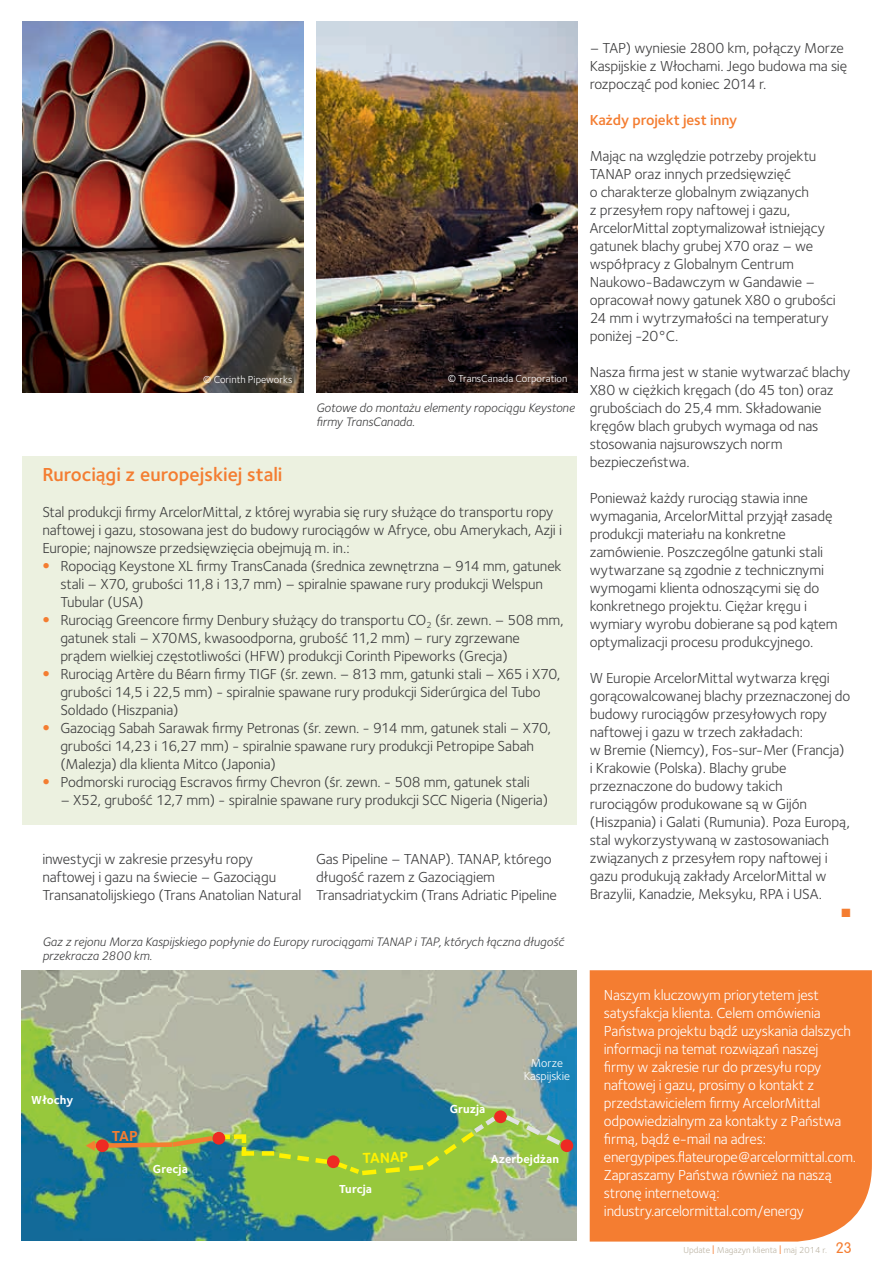
<style>
.page{position:relative;width:893px;height:1263px;background:#fff}
.page>*{position:absolute;margin:0;border:0;box-sizing:border-box;transform-origin:0 0}
.t1{font:19.5px "Foundry Sterling Demi CE";color:#f47d31}
.t2{font:15px/18px "Foundry Sterling Book CE";letter-spacing:-.01em;color:#3e3e3f}
.t3{font:15px/18px "Foundry Sterling Book CE";letter-spacing:-.015em;color:#fff}
.t4{font:15px "Foundry Sterling Demi CE";letter-spacing:-.01em;color:#f47d31}
.t5{font:15px "Foundry Sterling Bold CE";color:#fff101}
.t6{font:15px "Foundry Sterling Bold CE";color:#f47d31}
.t7{font:12.75px/13.5px "Foundry Sterling Book Italic CE";letter-spacing:-.005em;color:#3e3e3f}
.t8{font:12px "Foundry Sterling Bold CE";color:#fff}
.t9{font:12px/13.5px "Foundry Sterling Book CE";letter-spacing:-.005em;color:#fff;text-align:center}
.t10{font:12px "Zapf Dingbats ITC";color:#f47d31}
.t11{font:10.5px "Foundry Sterling Book CE";color:#fff}
.t12{font:9px "Foundry Sterling Book CE";color:#bcb4a4}
.s1{font-family:"Helvetica Neue";font-weight:900;font-stretch:expanded;color:#f47d31}
.s2{font-size:12px;color:#f47d31}
.s3{font-family:"VAG Rounded";font-weight:300;font-size:15px;color:#f47d31}
</style>
<div class="page">
<div style="left:22px;top:456px;width:554px;height:368px;background:#ecf1e0"></div>
<div style="left:589px;top:970px;width:282px;height:272px;background:#f47d31"></div>
<img style="left:22px;top:21px;width:281px;height:371px">
<img style="left:316px;top:21px;width:261px;height:372px">
<img style="left:21px;top:970px;width:556px;height:270px">
<div style="left:560px;top:1139px;width:13px;height:13px;background:#ee2a23;border-radius:50%"></div>
<svg style="left:86px;top:1111px;width:479px;height:67px;background:#7ba866"></svg>
<p class="t11" style="left:203px;top:375px;width:91px">© Corinth Pipeworks</p>
<p class="t11" style="left:447px;top:374px;width:121px">© TransCanada Corporation</p>
<p class="t7" style="left:316px;top:402px;width:260px">Gotowe do montażu elementy ropociągu Keystone firmy TransCanada.</p>
<h1 class="t1" style="left:42px;top:467px;width:242px">Rurociągi z europejskiej stali</h1>
<p class="t2" style="left:42px;top:504px;width:521px">Stal produkcji firmy ArcelorMittal, z której wyrabia się rury służące do transportu ropy naftowej i gazu, stosowana jest do budowy rurociągów w Afryce, obu Amerykach, Azji i<br>Europie; najnowsze przedsięwzięcia obejmują m. in.:</p>
<p class="t2" style="left:60px;top:558px;width:503px;text-indent:-18px"><span class="s1">•</span> Ropociąg Keystone XL firmy TransCanada (średnica zewnętrzna – 914 mm, gatunek stali – X70, grubości 11,8 i 13,7 mm) – spiralnie spawane rury produkcji Welspun<br>Tubular (USA)</p>
<p class="t2" style="left:60px;top:612px;width:505px;text-indent:-18px"><span class="s1">•</span> Rurociąg Greencore firmy Denbury służący do transportu CO<sub>2</sub> (śr. zewn. – 508 mm, gatunek stali – X70MS, kwasoodporna, grubość 11,2 mm) – rury zgrzewane prądem wielkiej częstotliwości (HFW) produkcji Corinth Pipeworks (Grecja)</p>
<p class="t2" style="left:60px;top:666px;width:501px;text-indent:-18px"><span class="s1">•</span> Rurociąg Artère du Béarn firmy TIGF (śr. zewn. – 813 mm, gatunki stali – X65 i X70, grubości 14,5 i 22,5 mm) - spiralnie spawane rury produkcji Siderúrgica del Tubo<br>Soldado (Hiszpania)</p>
<p class="t2" style="left:60px;top:720px;width:492px;text-indent:-18px"><span class="s1">•</span> Gazociąg Sabah Sarawak firmy Petronas (śr. zewn. - 914 mm, gatunek stali – X70, grubości 14,23 i 16,27 mm) - spiralnie spawane rury produkcji Petropipe Sabah (Malezja) dla klienta Mitco (Japonia)</p>
<p class="t2" style="left:42px;top:774px;width:489px"><span class="s1">•</span> Podmorski rurociąg Escravos firmy Chevron (śr. zewn. - 508 mm, gatunek stali</p>
<p class="t2" style="left:60px;top:792px;width:489px">– X52, grubość 12,7 mm) - spiralnie spawane rury produkcji SCC Nigeria (Nigeria)</p>
<p class="t2" style="left:42px;top:851px;width:260px">inwestycji w zakresie przesyłu ropy naftowej i gazu na świecie – Gazociągu<br>Transanatolijskiego (Trans Anatolian Natural</p>
<p class="t2" style="left:316px;top:851px;width:242px">Gas Pipeline – TANAP). TANAP, którego długość razem z Gazociągiem<br>Transadriatyckim (Trans Adriatic Pipeline</p>
<p class="t7" style="left:42px;top:936px;width:523px">Gaz z rejonu Morza Kaspijskiego popłynie do Europy rurociągami TANAP i TAP, których łączna długość przekracza 2800 km.</p>
<p class="t8" style="left:31px;top:1095px;width:43px">Włochy</p>
<p class="t6" style="left:112px;top:1130px;width:28px">TAP</p>
<p class="t8" style="left:153px;top:1164px;width:36px">Grecja</p>
<p class="t5" style="left:362px;top:1152px;width:47px;rotate:-2deg">TANAP</p>
<p class="t8" style="left:339px;top:1184px;width:34px">Turcja</p>
<p class="t8" style="left:450px;top:1104px;width:37px">Gruzja</p>
<p class="t9" style="left:523px;top:1057px;width:48px">Morze<br>Kaspijskie</p>
<p class="t8" style="left:491px;top:1155px;width:70px">Azerbejdżan</p>
<p class="t2" style="left:589px;top:40px;width:259px">– TAP) wyniesie 2800 km, połączy Morze<br>Kaspijskie z Włochami. Jego budowa ma się rozpocząć pod koniec 2014 r.</p>
<p class="t4" style="left:589px;top:114px;width:149px">Każdy projekt jest inny</p>
<p class="t2" style="left:589px;top:148px;width:248px">Mając na względzie potrzeby projektu TANAP oraz innych przedsięwzięć<br>o charakterze globalnym związanych<br>z przesyłem ropy naftowej i gazu, ArcelorMittal zoptymalizował istniejący gatunek blachy grubej X70 oraz – we współpracy z Globalnym Centrum Naukowo-Badawczym w Gandawie – opracował nowy gatunek X80 o grubości 24 mm i wytrzymałości na temperatury poniżej -20°C.</p>
<p class="t2" style="left:589px;top:364px;width:262px">Nasza firma jest w stanie wytwarzać blachy X80 w ciężkich kręgach (do 45 ton) oraz grubościach do 25,4 mm. Składowanie kręgów blach grubych wymaga od nas stosowania najsurowszych norm bezpieczeństwa.</p>
<p class="t2" style="left:589px;top:490px;width:249px">Ponieważ każdy rurociąg stawia inne wymagania, ArcelorMittal przyjął zasadę produkcji materiału na konkretne zamówienie. Poszczególne gatunki stali wytwarzane są zgodnie z technicznymi wymogami klienta odnoszącymi się do konkretnego projektu. Ciężar kręgu i wymiary wyrobu dobierane są pod kątem optymalizacji procesu produkcyjnego.</p>
<p class="t2" style="left:589px;top:670px;width:262px">W Europie ArcelorMittal wytwarza kręgi gorącowalcowanej blachy przeznaczonej do budowy rurociągów przesyłowych ropy naftowej i gazu w trzech zakładach:<br>w Bremie (Niemcy), Fos-sur-Mer (Francja) i Krakowie (Polska). Blachy grube przeznaczone do budowy takich rurociągów produkowane są w Gijón (Hiszpania) i Galati (Rumunia). Poza Europą, stal wykorzystywaną w zastosowaniach związanych z przesyłem ropy naftowej i gazu produkują zakłady ArcelorMittal w Brazylii, Kanadzie, Meksyku, RPA i USA.</p>
<p class="t10" style="left:841px;top:907px;width:11px">■</p>
<p class="t3" style="left:604px;top:987px;width:254px">Naszym kluczowym priorytetem jest satysfakcja klienta. Celem omówienia Państwa projektu bądź uzyskania dalszych informacji na temat rozwiązań naszej<br>firmy w zakresie rur do przesyłu ropy naftowej i gazu, prosimy o kontakt z przedstawicielem firmy ArcelorMittal odpowiedzialnym za kontakty z Państwa firmą, bądź e-mail na adres: energypipes.flateurope@arcelormittal.com.<br>Zapraszamy Państwa również na naszą stronę internetową: industry.arcelormittal.com/energy</p>
<p class="t12" style="left:683px;top:1246px;width:170px">Update <span class="s2">l</span> Magazyn klienta <span class="s2">l</span> maj 2014 r. <span class="s3">23</span></p>
</div>
